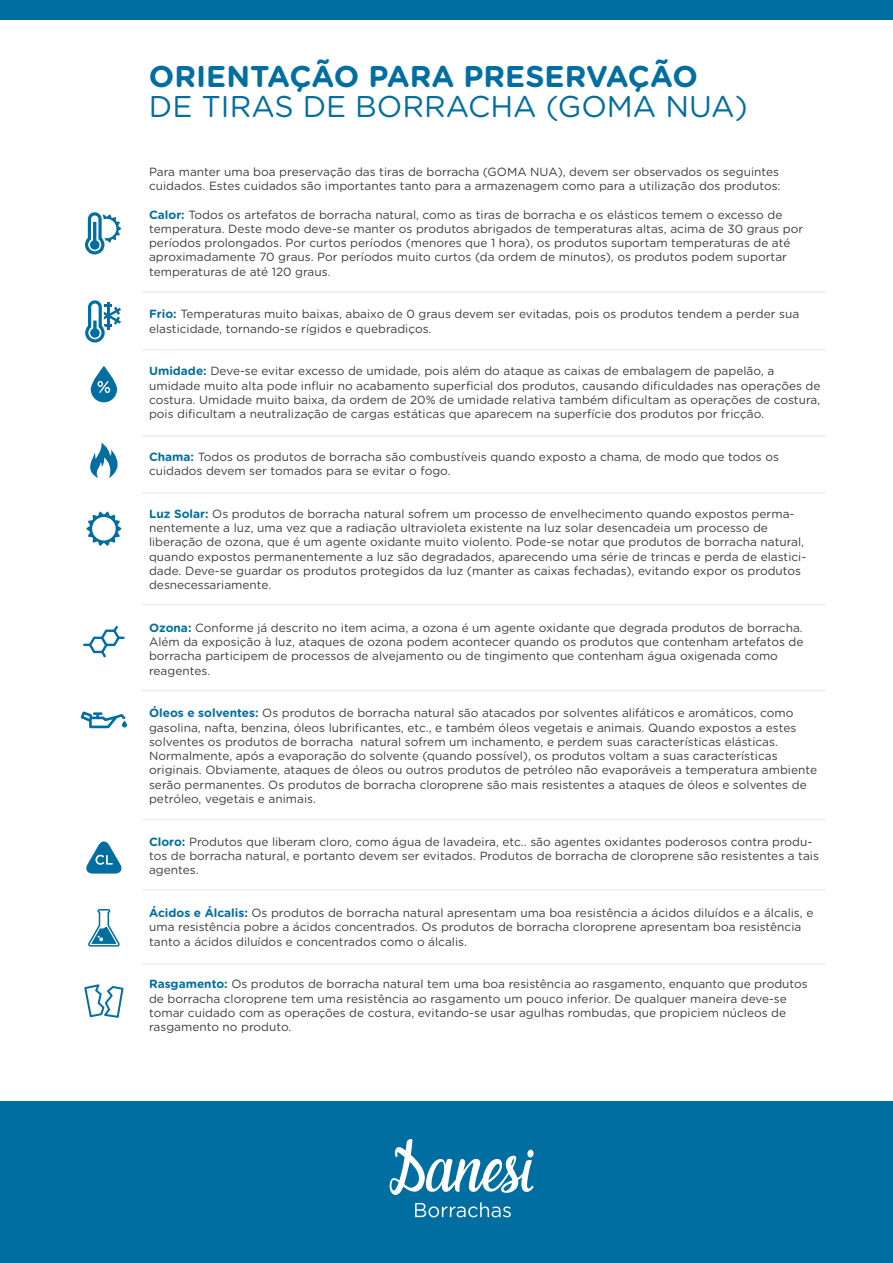
<style>
.page{position:relative;width:893px;height:1263px;background:#fff}
.page>*{position:absolute;margin:0;border:0;box-sizing:border-box;transform-origin:0 0}
.t1{font:30px "Gotham Rounded";color:#006ea0}
.t2{font:700 30px "Gotham Rounded";color:#006ea0}
.t3{font:11.85px/14.2px "Gotham Rounded";color:#3c3c3b}
.s1{font-weight:700;color:#006ea0}
</style>
<div class="page">
<div style="left:0;top:1101px;width:893px;height:162px;background:#006ea0"></div>
<div style="left:0;top:0;width:893px;height:19px;background:#006ea0"></div>
<svg style="left:85px;top:212px;width:36px;height:43px"></svg>
<svg style="left:85px;top:300px;width:36px;height:43px"></svg>
<svg style="left:86px;top:511px;width:35px;height:35px"></svg>
<div style="left:92px;top:517px;width:24px;height:23px;background:#fff;border-radius:50%"></div>
<svg style="left:91px;top:366px;width:26px;height:36px"></svg>
<svg style="left:98px;top:381px;width:12px;height:12px"></svg>
<svg style="left:90px;top:443px;width:28px;height:35px"></svg>
<svg style="left:86px;top:841px;width:36px;height:32px"></svg>
<svg style="left:83px;top:626px;width:42px;height:31px"></svg>
<svg style="left:81px;top:711px;width:46px;height:17px"></svg>
<svg style="left:84px;top:984px;width:40px;height:34px"></svg>
<svg style="left:88px;top:909px;width:32px;height:37px"></svg>
<svg style="left:415px;top:1202px;width:96px;height:15px"></svg>
<svg style="left:390px;top:1139px;width:144px;height:56px"></svg>
<hr style="left:142px;top:819px;width:684px;height:1px;background:#ededed">
<hr style="left:142px;top:690px;width:684px;height:1px;background:#ededed">
<hr style="left:142px;top:604px;width:684px;height:1px;background:#ededed">
<hr style="left:142px;top:492px;width:684px;height:2px;background:#ededed">
<hr style="left:142px;top:435px;width:684px;height:2px;background:#ededed">
<hr style="left:142px;top:349px;width:684px;height:1px;background:#ededed">
<hr style="left:142px;top:291px;width:684px;height:2px;background:#ededed">
<hr style="left:142px;top:889px;width:684px;height:2px;background:#ededed">
<hr style="left:142px;top:963px;width:684px;height:2px;background:#ededed">
<h1 class="t2" style="left:149px;top:54px;width:550px">ORIENTAÇÃO PARA PRESERVAÇÃO</h1>
<h1 class="t1" style="left:149px;top:86px;width:600px">DE TIRAS DE BORRACHA (GOMA NUA)</h1>
<p class="t3" style="left:149px;top:164px;width:633px">Para manter uma boa preservação das tiras de borracha (GOMA NUA), devem ser observados os seguintes cuidados. Estes cuidados são importantes tanto para a armazenagem como para a utilização dos produtos:</p>
<p class="t3" style="left:149px;top:207px;width:656px"><span class="s1">Calor:</span> Todos os artefatos de borracha natural, como as tiras de borracha e os elásticos temem o excesso de temperatura. Deste modo deve-se manter os produtos abrigados de temperaturas altas, acima de 30 graus por períodos prolongados. Por curtos períodos (menores que 1 hora), os produtos suportam temperaturas de até aproximadamente 70 graus. Por períodos muito curtos (da ordem de minutos), os produtos podem suportar temperaturas de até 120 graus.</p>
<p class="t3" style="left:149px;top:306px;width:652px"><span class="s1">Frio:</span> Temperaturas muito baixas, abaixo de 0 graus devem ser evitadas, pois os produtos tendem a perder sua elasticidade, tornando-se rígidos e quebradiços.</p>
<p class="t3" style="left:149px;top:363px;width:673px"><span class="s1">Umidade:</span> Deve-se evitar excesso de umidade, pois além do ataque as caixas de embalagem de papelão, a umidade muito alta pode influir no acabamento superficial dos produtos, causando dificuldades nas operações de costura. Umidade muito baixa, da ordem de 20% de umidade relativa também dificultam as operações de costura, pois dificultam a neutralização de cargas estáticas que aparecem na superfície dos produtos por fricção.</p>
<p class="t3" style="left:149px;top:449px;width:631px"><span class="s1">Chama:</span> Todos os produtos de borracha são combustíveis quando exposto a chama, de modo que todos os cuidados devem ser tomados para se evitar o fogo.</p>
<p class="t3" style="left:149px;top:506px;width:659px"><span class="s1">Luz Solar:</span> Os produtos de borracha natural sofrem um processo de envelhecimento quando expostos perma&shy;nentemente a luz, uma vez que a radiação ultravioleta existente na luz solar desencadeia um processo de liberação de ozona, que é um agente oxidante muito violento. Pode-se notar que produtos de borracha natural, quando expostos permanentemente a luz são degradados, aparecendo uma série de trincas e perda de elastici&shy;dade. Deve-se guardar os produtos protegidos da luz (manter as caixas fechadas), evitando expor os produtos desnecessariamente.</p>
<p class="t3" style="left:149px;top:620px;width:656px"><span class="s1">Ozona:</span> Conforme já descrito no item acima, a ozona é um agente oxidante que degrada produtos de borracha.<br>Além da exposição à luz, ataques de ozona podem acontecer quando os produtos que contenham artefatos de borracha participem de processos de alvejamento ou de tingimento que contenham água oxigenada como reagentes.</p>
<p class="t3" style="left:149px;top:705px;width:669px"><span class="s1">Óleos e solventes:</span> Os produtos de borracha natural são atacados por solventes alifáticos e aromáticos, como gasolina, nafta, benzina, óleos lubrificantes, etc., e também óleos vegetais e animais. Quando expostos a estes solventes os produtos de borracha natural sofrem um inchamento, e perdem suas características elásticas.<br>Normalmente, após a evaporação do solvente (quando possível), os produtos voltam a suas características originais. Obviamente, ataques de óleos ou outros produtos de petróleo não evaporáveis a temperatura ambiente serão permanentes. Os produtos de borracha cloroprene são mais resistentes a ataques de óleos e solventes de petróleo, vegetais e animais.</p>
<p class="t3" style="left:149px;top:834px;width:671px"><span class="s1">Cloro:</span> Produtos que liberam cloro, como água de lavadeira, etc.. são agentes oxidantes poderosos contra produ&shy;tos de borracha natural, e portanto devem ser evitados. Produtos de borracha de cloroprene são resistentes a tais agentes.</p>
<p class="t3" style="left:149px;top:905px;width:666px"><span class="s1">Ácidos e Álcalis:</span> Os produtos de borracha natural apresentam uma boa resistência a ácidos diluídos e a álcalis, e uma resistência pobre a ácidos concentrados. Os produtos de borracha cloroprene apresentam boa resistência tanto a ácidos diluídos e concentrados como o álcalis.</p>
<p class="t3" style="left:149px;top:976px;width:660px"><span class="s1">Rasgamento:</span> Os produtos de borracha natural tem uma boa resistência ao rasgamento, enquanto que produtos de borracha cloroprene tem uma resistência ao rasgamento um pouco inferior. De qualquer maneira deve-se tomar cuidado com as operações de costura, evitando-se usar agulhas rombudas, que propiciem núcleos de rasgamento no produto.</p>
</div>
